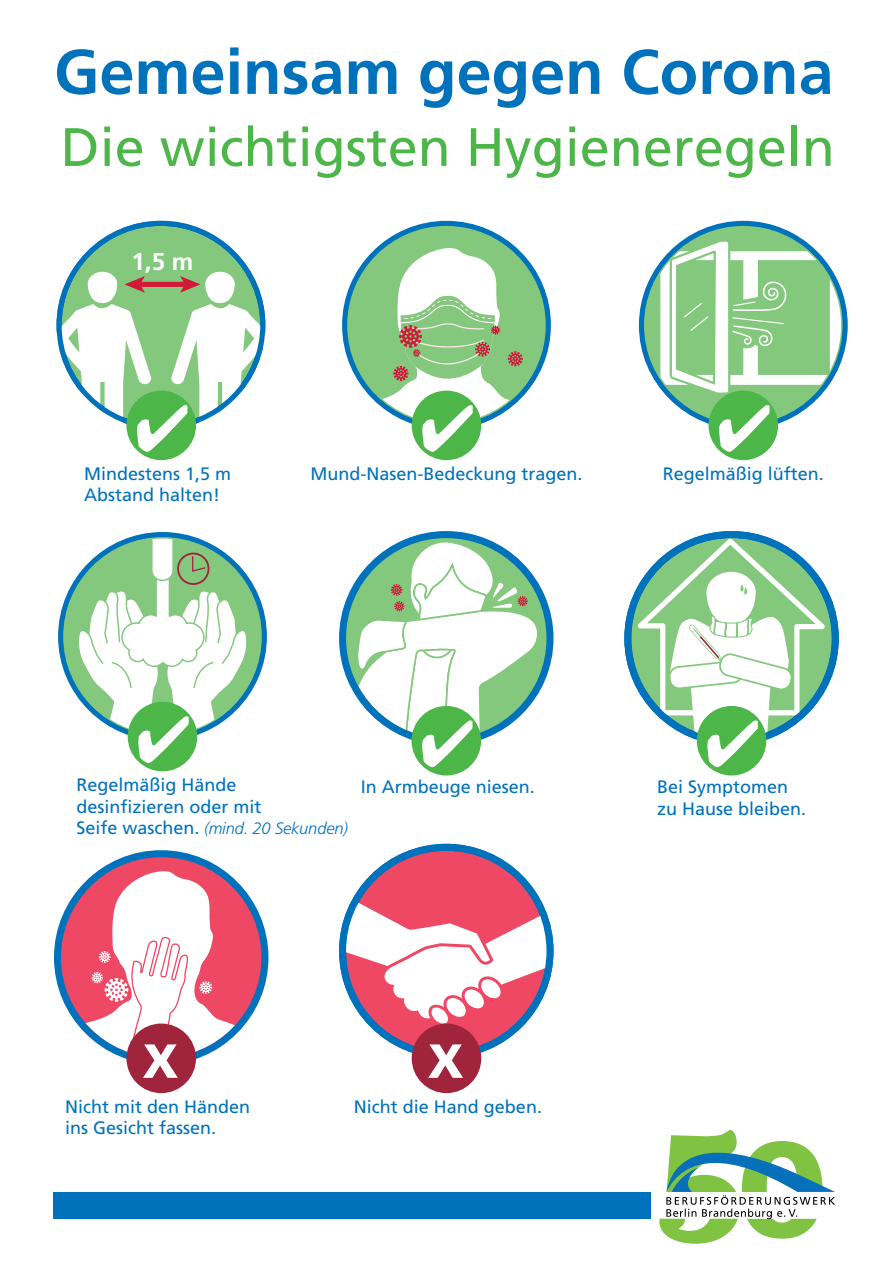
<style>
.page{position:relative;width:893px;height:1263px;background:#fff}
.page>*{position:absolute;margin:0;border:0;box-sizing:border-box;transform-origin:0 0}
.t1{font:700 64.8px "Frutiger LT Std";color:#fff}
.t2{font:700 63px "Frutiger LT Std";color:#0072bc}
.t3{font:54px "Frutiger LT Std";color:#4cb648}
.t4{font:700 24.3px "Frutiger LT Std";color:#fff}
.t5{font:18px/21.6px "Frutiger LT Std";color:#0072bc}
.t6{font:italic 300 16.5px "Frutiger LT Std";letter-spacing:-.01em;color:#0072bc}
.s1{font-weight:400;font-style:normal;font-size:18px}
</style>
<div class="page">
<div style="left:53px;top:1192px;width:597px;height:27px;background:#0072bc"></div>
<svg style="left:659px;top:1130px;width:176px;height:114px"></svg>
<div style="left:59px;top:223px;width:204px;height:204px;background:#84c87e;border-radius:50%"></div>
<div style="left:697px;top:706px;width:69px;height:69px;background:#4cb648;border-radius:50%"></div>
<div style="left:339px;top:531px;width:214px;height:214px;border:7px solid #0072bc;border-radius:50%"></div>
<div style="left:411px;top:706px;width:70px;height:69px;background:#4cb648;border-radius:50%"></div>
<svg style="left:57px;top:854px;width:208px;height:207px;background:#b65179"></svg>
<div style="left:54px;top:850px;width:214px;height:215px;border:7px solid #0072bc;border-radius:50%"></div>
<svg style="left:69px;top:871px;width:183px;height:186px"></svg>
<div style="left:126px;top:1023px;width:70px;height:70px;background:#9f243c;border-radius:50%"></div>
<div style="left:343px;top:847px;width:207px;height:208px;background:#ef4865;border-radius:50%"></div>
<svg style="left:343px;top:900px;width:207px;height:124px"></svg>
<div style="left:339px;top:844px;width:214px;height:214px;border:7px solid #0072bc;border-radius:50%"></div>
<div style="left:412px;top:1023px;width:69px;height:70px;background:#9f243c;border-radius:50%"></div>
<svg style="left:345px;top:223px;width:203px;height:204px;background:#65b48c"></svg>
<div style="left:412px;top:391px;width:69px;height:69px;background:#4cb648;border-radius:50%"></div>
<svg style="left:641px;top:223px;width:204px;height:204px;background:#67b58b"></svg>
<svg style="left:660px;top:242px;width:181px;height:151px"></svg>
<div style="left:708px;top:391px;width:70px;height:69px;background:#4cb648;border-radius:50%"></div>
<svg style="left:61px;top:535px;width:203px;height:203px;background:#64b38d"></svg>
<div style="left:128px;top:702px;width:69px;height:69px;background:#4cb648;border-radius:50%"></div>
<svg style="left:56px;top:272px;width:210px;height:189px"></svg>
<svg style="left:633px;top:534px;width:202px;height:233px"></svg>
<svg style="left:347px;top:539px;width:196px;height:228px"></svg>
<svg style="left:354px;top:248px;width:185px;height:204px"></svg>
<svg style="left:77px;top:539px;width:172px;height:224px"></svg>
<h2 class="t2" style="left:54px;top:34px;width:781px">Gemeinsam gegen Corona</h2>
<h3 class="t3" style="left:61px;top:115px;width:776px">Die wichtigsten Hygieneregeln</h3>
<h3 class="t4" style="left:131px;top:247px;width:64px">1,5 m</h3>
<p class="t5" style="left:84px;top:463px;width:149px">Mindestens 1,5 m<br>Abstand halten!</p>
<p class="t5" style="left:310px;top:463px;width:274px">Mund-Nasen-Bedeckung tragen.</p>
<p class="t5" style="left:663px;top:463px;width:163px">Regelmäßig lüften.</p>
<p class="t5" style="left:76px;top:774px;width:187px">Regelmäßig Hände desinfizieren oder mit</p>
<p class="t6" style="left:76px;top:819px;width:273px"><span class="s1">Seife waschen.</span> (mind. 20 Sekunden)</p>
<p class="t5" style="left:361px;top:776px;width:176px">In Armbeuge niesen.</p>
<p class="t5" style="left:657px;top:776px;width:133px">Bei Symptomen</p>
<p class="t5" style="left:657px;top:798px;width:151px">zu Hause bleiben.</p>
<h1 class="t1" style="left:142px;top:1017px;width:38px">x</h1>
<p class="t5" style="left:65px;top:1095px;width:187px">Nicht mit den Händen ins Gesicht fassen.</p>
<p class="t5" style="left:354px;top:1095px;width:190px">Nicht die Hand geben.</p>
<h1 class="t1" style="left:428px;top:1017px;width:38px">x</h1>
</div>
